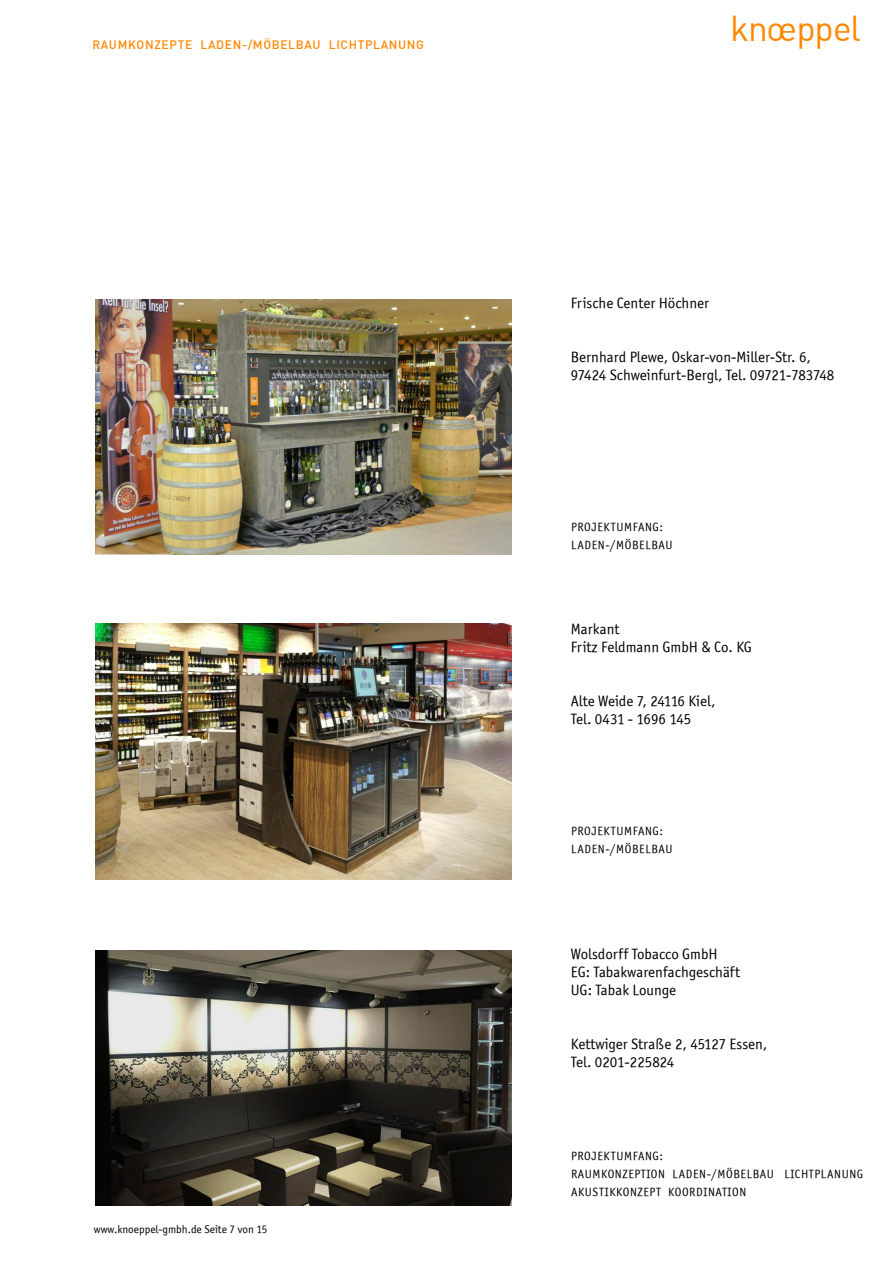
<style>
.page{position:relative;width:893px;height:1263px;background:#fff}
.page>*{position:absolute;margin:0;border:0;box-sizing:border-box;transform-origin:0 0}
.t1{font:35.25px "DIN Alternate";letter-spacing:-.03em;color:#ff8700}
.t2{font:15px/18px "Officina Sans ITCTT Book";color:#000}
.t3{font:12px/18px "Officina Sans ITCTT Book";letter-spacing:.05em;color:#000}
.t4{font:500 12px "DIN";letter-spacing:.055em;color:#ff8700}
.t5{font:11.25px "Officina Sans ITCTT Book";color:#000}
</style>
<div class="page">
<img style="left:95px;top:624px;width:417px;height:255px">
<img style="left:95px;top:950px;width:417px;height:255px">
<img style="left:95px;top:299px;width:417px;height:256px">
<p class="t4" style="left:92px;top:41px;width:333px">RAUMKONZEPTE LADEN-/MÖBELBAU LICHTPLANUNG</p>
<p class="t5" style="left:94px;top:1223px;width:175px">www.knoeppel-gmbh.de Seite 7 von 15</p>
<h1 class="t1" style="left:730px;top:15px;width:132px">knoeppel</h1>
<p class="t2" style="left:571px;top:294px;width:140px">Frische Center Höchner</p>
<p class="t2" style="left:571px;top:348px;width:265px">Bernhard Plewe, Oskar-von-Miller-Str. 6,<br>97424 Schweinfurt-Bergl, Tel. 09721-783748</p>
<p class="t3" style="left:571px;top:518px;width:103px">PROJEKTUMFANG:<br>LADEN-/MÖBELBAU</p>
<p class="t2" style="left:571px;top:619px;width:183px">Markant<br>Fritz Feldmann GmbH &amp; Co. KG</p>
<p class="t2" style="left:571px;top:691px;width:146px">Alte Weide 7, 24116 Kiel,<br>Tel. 0431 - 1696 145</p>
<p class="t3" style="left:571px;top:822px;width:103px">PROJEKTUMFANG:<br>LADEN-/MÖBELBAU</p>
<p class="t2" style="left:571px;top:945px;width:171px">Wolsdorff Tobacco GmbH<br>EG: Tabakwarenfachgeschäft<br>UG: Tabak Lounge</p>
<p class="t2" style="left:571px;top:1035px;width:198px">Kettwiger Straße 2, 45127 Essen,<br>Tel. 0201-225824</p>
<p class="t3" style="left:571px;top:1147px;width:294px">PROJEKTUMFANG:<br>RAUMKONZEPTION LADEN-/MÖBELBAU LICHTPLANUNG<br>AKUSTIKKONZEPT KOORDINATION</p>
</div>
